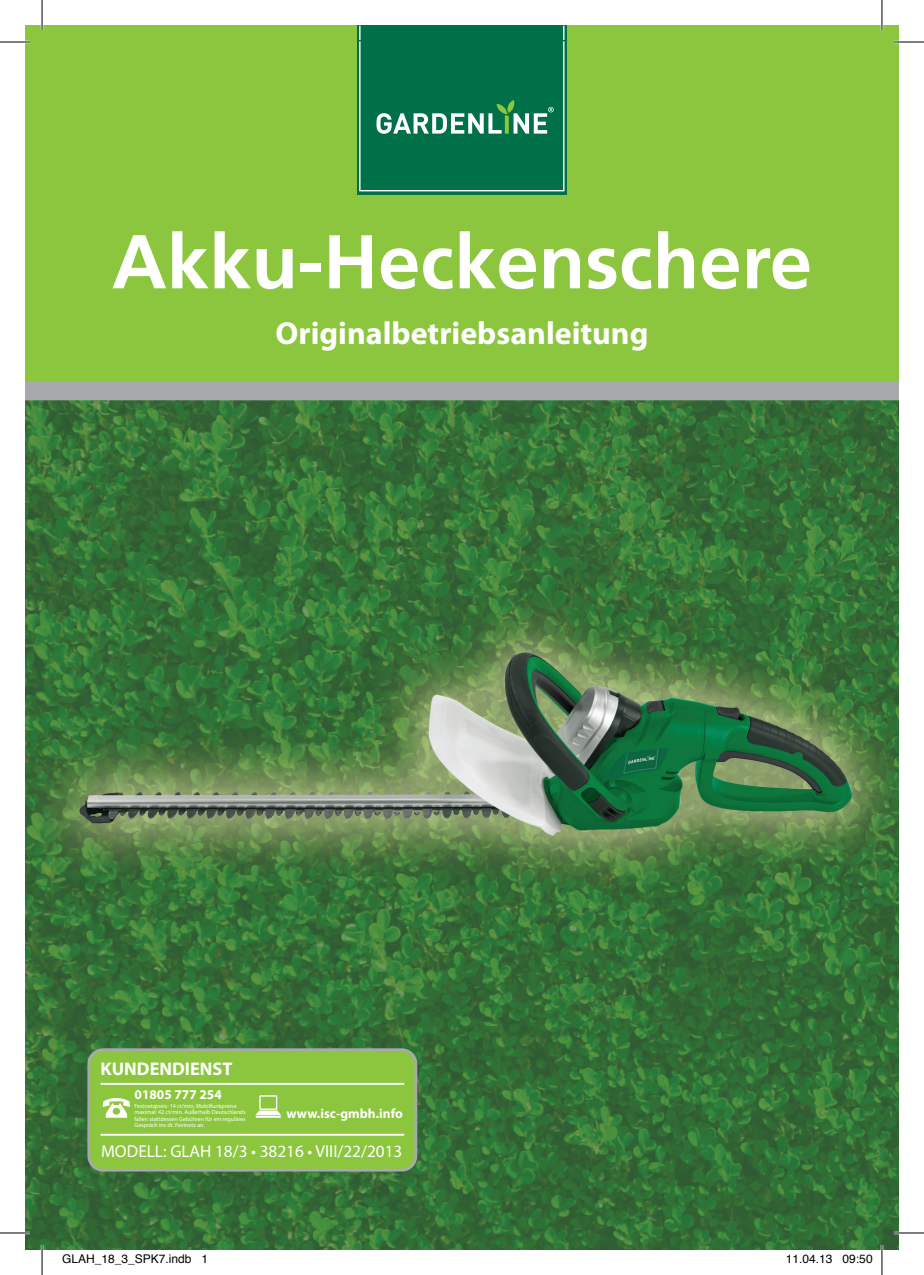
<style>
.page{position:relative;width:924px;height:1275px;background:#fff}
.page>*{position:absolute;margin:0;border:0;box-sizing:border-box;transform-origin:0 0}
.t1{font:700 76px "Frutiger";color:#fff}
.t2{font:700 32px "Myriad Pro";color:#fff}
.t3{font:700 18.4px "Myriad Pro";color:#fff}
.t4{font:17.2px "Myriad Pro";color:#fff}
.t5{font:700 13.4px "Myriad Pro";color:#fff}
.t6{font:12px "Helvetica";color:#000}
.t7{font:6px/6.2px "Myriad Pro";color:#fff}
</style>
<div class="page">
<div style="left:25px;top:25px;width:873px;height:360px;background:#8bc63e"></div>
<img style="left:25px;top:400px;width:873px;height:850px">
<svg style="left:87px;top:1048px;width:330px;height:123px;background:#9da898"></svg>
<div style="left:90px;top:1051px;width:324px;height:117px;background:#8bc63e;border-radius:13px"></div>
<svg style="left:103px;top:1098px;width:27px;height:19px"></svg>
<svg style="left:255px;top:1095px;width:26px;height:22px"></svg>
<hr style="left:100px;top:1133px;width:304px;height:2px;background:#fff">
<hr style="left:100px;top:1083px;width:304px;height:1px;background:#fff">
<div style="left:357px;top:41px;width:209px;height:153px;background:linear-gradient(to right,#61a68e,#62a68e)"></div>
<svg style="left:359px;top:26px;width:205px;height:165px;background:#117954"></svg>
<div style="left:25px;top:382px;width:873px;height:17px;background:#a8a9ad"></div>
<div style="left:25px;top:381px;width:873px;height:19px;border:2px solid #a8a9ad"></div>
<hr style="left:0;top:41px;width:30px;height:2px;background:#fff">
<hr style="left:893px;top:41px;width:30px;height:2px;background:#fff">
<hr style="left:0;top:1231px;width:30px;height:3px;background:#fff">
<hr style="left:893px;top:1231px;width:30px;height:3px;background:#fff">
<hr style="left:41px;top:0;width:2px;height:30px;background:#fff">
<hr style="left:41px;top:1245px;width:2px;height:30px;background:#fff">
<hr style="left:880px;top:0;width:2px;height:30px;background:#fff">
<hr style="left:880px;top:1245px;width:2px;height:30px;background:#fff">
<hr style="left:0;top:42px;width:30px;height:1px;background:#000">
<hr style="left:893px;top:42px;width:30px;height:1px;background:#000">
<hr style="left:0;top:1232px;width:30px;height:1px;background:#000">
<hr style="left:893px;top:1232px;width:30px;height:1px;background:#000">
<hr style="left:42px;top:0;width:1px;height:30px;background:#000">
<hr style="left:42px;top:1245px;width:1px;height:30px;background:#000">
<hr style="left:881px;top:0;width:1px;height:30px;background:#000">
<hr style="left:881px;top:1245px;width:1px;height:30px;background:#000">
<h1 class="t1" style="left:112px;top:217px;width:701px">Akku-Heckenschere</h1>
<h2 class="t2" style="left:275px;top:315px;width:374px">Originalbetriebsanleitung</h2>
<h3 class="t3" style="left:100px;top:1058px;width:133px">KUNDENDIENST</h3>
<h3 class="t5" style="left:134px;top:1087px;width:89px">01805 777 254</h3>
<p class="t7" style="left:134px;top:1103px;width:113px">Festnetzpreis: 14 ct/min, Mobilfunkpreise maximal: 42 ct/min. Außerhalb Deutschlands fallen stattdessen Gebühren für ein reguläres Gespräch ins dt. Festnetz an.</p>
<h3 class="t4" style="left:101px;top:1141px;width:302px">MODELL: GLAH 18/3 • 38216 • VIII/22/2013</h3>
<h3 class="t5" style="left:286px;top:1105px;width:118px">www.isc-gmbh.info</h3>
<h3 class="t6" style="left:62px;top:1249px;width:148px">GLAH_18_3_SPK7.indb 1</h3>
<h3 class="t6" style="left:785px;top:1249px;width:88px">11.04.13 09:50</h3>
</div>
